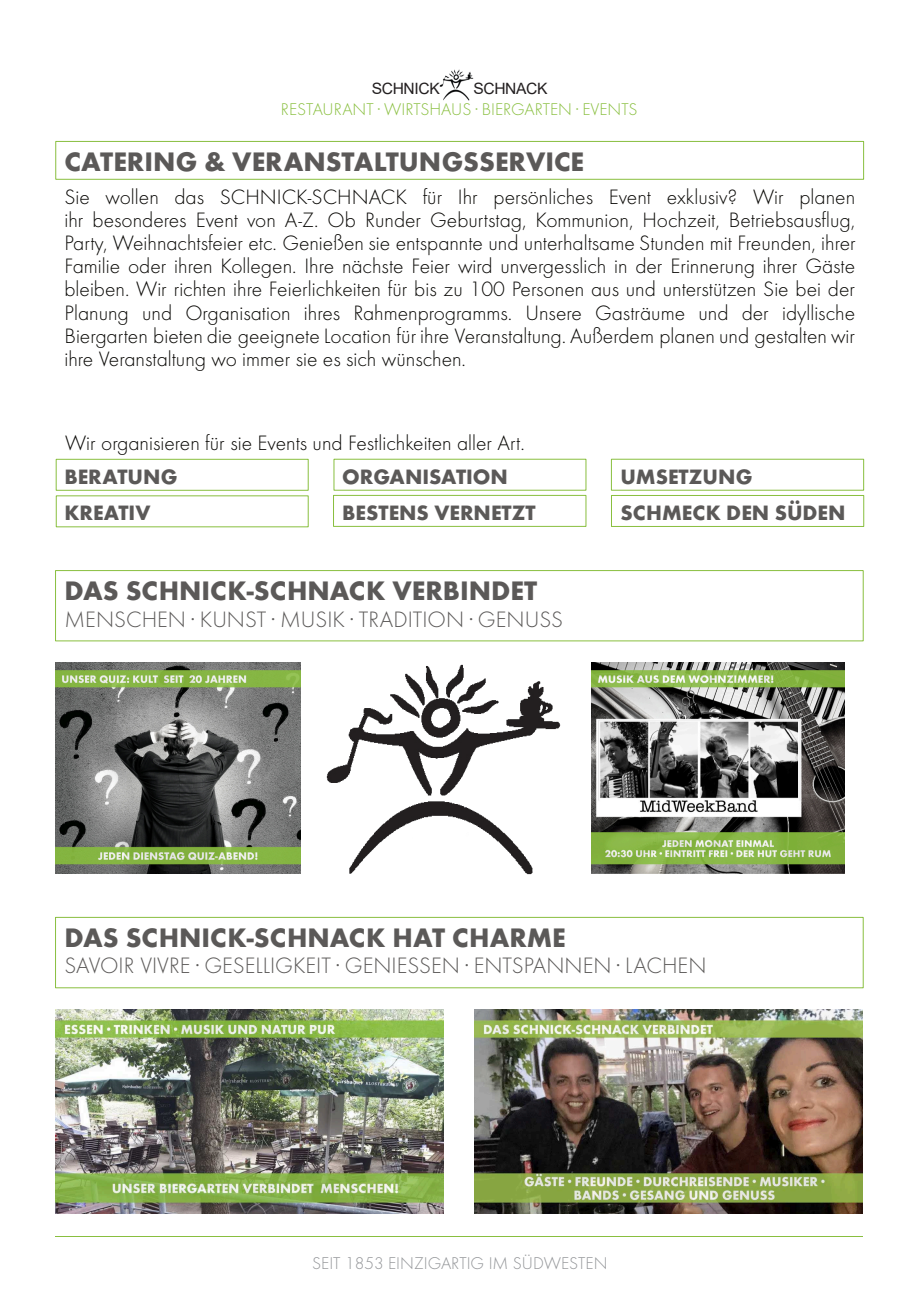
<style>
.page{position:relative;width:919px;height:1301px;background:#fff}
.page>*{position:absolute;margin:0;border:0;box-sizing:border-box;transform-origin:0 0}
.t1{font:700 27.75px "Futura EFCE";color:#5b5958}
.t2{font:300 23.1px "Futura EFCE";color:#5b5958}
.t3{font:300 21.6px/23.1px "Futura EFCE";color:#080704;text-align:justify}
.t4{font:700 21.6px "Futura EFCE";color:#5b5958}
.t5{font:300 17.7px "Futura EFCE";color:#939598}
.t6{font:300 17.55px "Futura EFCE";color:#89bf3f}
.t7{font:15.6px "Arial";letter-spacing:-.025em;color:#231f20}
</style>
<div class="page">
<img style="left:55px;top:69px;width:773px;height:1168px">
<img style="left:828px;top:140px;width:37px;height:1097px">
<img style="left:56px;top:663px;width:244px;height:210px">
<img style="left:591px;top:662px;width:253px;height:211px">
<div style="left:55px;top:570px;width:808px;height:71px;border:1px solid #89bf3f"></div>
<div style="left:55px;top:917px;width:808px;height:71px;border:1px solid #89bf3f"></div>
<img style="left:474px;top:1009px;width:388px;height:204px">
<img style="left:55px;top:1009px;width:388px;height:203px">
<div style="left:56px;top:459px;width:252px;height:31px;border:1px solid #89bf3f"></div>
<div style="left:333px;top:459px;width:253px;height:31px;border:1px solid #89bf3f"></div>
<div style="left:611px;top:459px;width:252px;height:31px;border:1px solid #89bf3f"></div>
<div style="left:333px;top:495px;width:253px;height:31px;border:1px solid #89bf3f"></div>
<div style="left:611px;top:495px;width:252px;height:31px;border:1px solid #89bf3f"></div>
<hr style="left:55px;top:1235px;width:807px;height:1px;background:#89bf3f">
<div style="left:55px;top:141px;width:808px;height:38px;border:1px solid #89bf3f"></div>
<img style="left:439px;top:70px;width:34px;height:30px">
<img style="left:326px;top:664px;width:234px;height:211px">
<p class="t7" style="left:372px;top:82px;width:69px">SCHNICK</p>
<p class="t7" style="left:473px;top:82px;width:75px">SCHNACK</p>
<p class="t6" style="left:281px;top:103px;width:358px">RESTAURANT · WIRTSHAUS · BIERGARTEN · EVENTS</p>
<p class="t1" style="left:64px;top:151px;width:521px">CATERING &amp; VERANSTALTUNGSSERVICE</p>
<p class="t3" style="left:64px;top:187px;width:792px">Sie wollen das SCHNICK-SCHNACK für Ihr persönliches Event exklusiv? Wir planen ihr besonderes Event von A-Z. Ob Runder Geburtstag, Kommunion, Hochzeit, Betriebsausflug, Party, Weihnachtsfeier etc. Genießen sie entspannte und unterhaltsame Stunden mit Freunden, ihrer Familie oder ihren Kollegen. Ihre nächste Feier wird unvergesslich in der Erinnerung ihrer Gäste bleiben. Wir richten ihre Feierlichkeiten für bis zu 100 Personen aus und unterstützen Sie bei der Planung und Organisation ihres Rahmenprogramms. Unsere Gasträume und der idyllische Biergarten bieten die geeignete Location für ihre Veranstaltung. Außerdem planen und gestalten wir ihre Veranstaltung wo immer sie es sich wünschen.</p>
<p class="t3" style="left:65px;top:433px;width:461px">Wir organisieren für sie Events und Festlichkeiten aller Art.</p>
<p class="t4" style="left:64px;top:469px;width:115px">BERATUNG</p>
<p class="t4" style="left:342px;top:468px;width:167px">ORGANISATION</p>
<p class="t4" style="left:620px;top:468px;width:134px">UMSETZUNG</p>
<p class="t4" style="left:64px;top:505px;width:87px">KREATIV</p>
<p class="t4" style="left:342px;top:505px;width:195px">BESTENS VERNETZT</p>
<p class="t4" style="left:620px;top:505px;width:226px">SCHMECK DEN SÜDEN</p>
<p class="t1" style="left:64px;top:580px;width:474px">DAS SCHNICK-SCHNACK VERBINDET</p>
<p class="t2" style="left:64px;top:610px;width:500px">MENSCHEN · KUNST · MUSIK · TRADITION · GENUSS</p>
<p class="t1" style="left:64px;top:927px;width:502px">DAS SCHNICK-SCHNACK HAT CHARME</p>
<p class="t2" style="left:64px;top:957px;width:643px">SAVOIR VIVRE · GESELLIGKEIT · GENIESSEN · ENTSPANNEN · LACHEN</p>
<p class="t5" style="left:312px;top:1256px;width:297px">SEIT 1853 EINZIGARTIG IM SÜDWESTEN</p>
</div>
